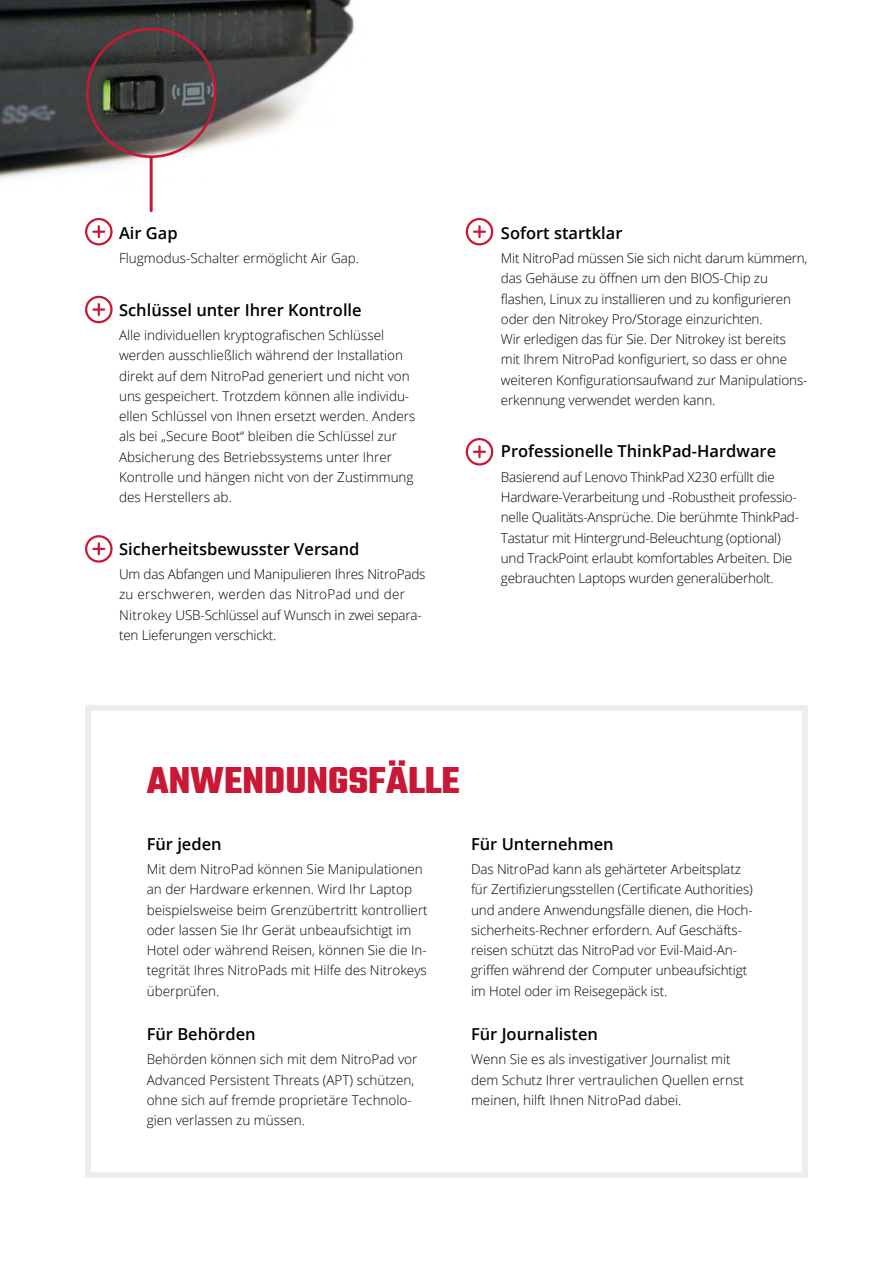
<style>
.page{position:relative;width:893px;height:1263px;background:#fff}
.page>*{position:absolute;margin:0;border:0;box-sizing:border-box;transform-origin:0 0}
.t1{font:700 40.5px "Teko";color:#c91835}
.t2{font:600 16.5px "Open Sans";color:#000}
.t3{font:300 13.5px/20.2px "Open Sans";letter-spacing:-.01em;color:#000}
</style>
<div class="page">
<img style="left:0;top:0;width:355px;height:186px">
<hr style="left:150px;top:158px;width:3px;height:53px;background:#c91835">
<div style="left:86px;top:28px;width:130px;height:130px;border:3px solid #c91835;border-radius:50%"></div>
<svg style="left:93px;top:226px;width:11px;height:11px"></svg>
<div style="left:85px;top:218px;width:28px;height:27px;border:2px solid #c91835;border-radius:50%"></div>
<svg style="left:93px;top:543px;width:11px;height:11px"></svg>
<div style="left:85px;top:535px;width:28px;height:28px;border:2px solid #c91835;border-radius:50%"></div>
<svg style="left:93px;top:304px;width:11px;height:11px"></svg>
<div style="left:85px;top:296px;width:28px;height:27px;border:2px solid #c91835;border-radius:50%"></div>
<svg style="left:474px;top:226px;width:11px;height:11px"></svg>
<div style="left:466px;top:218px;width:27px;height:27px;border:2px solid #c91835;border-radius:50%"></div>
<svg style="left:474px;top:446px;width:11px;height:11px"></svg>
<div style="left:466px;top:438px;width:27px;height:27px;border:2px solid #c91835;border-radius:50%"></div>
<div style="left:85px;top:705px;width:723px;height:473px;border:6px solid #ededed"></div>
<p class="t2" style="left:119px;top:221px;width:60px">Air Gap</p>
<p class="t3" style="left:119px;top:248px;width:242px">Flugmodus-Schalter ermöglicht Air Gap.</p>
<p class="t2" style="left:119px;top:298px;width:244px">Schlüssel unter Ihrer Kontrolle</p>
<p class="t3" style="left:119px;top:325px;width:298px">Alle individuellen kryptografischen Schlüssel werden ausschließlich während der Installation direkt auf dem NitroPad generiert und nicht von uns gespeichert. Trotzdem können alle individu&shy;ellen Schlüssel von Ihnen ersetzt werden. Anders als bei „Secure Boot“ bleiben die Schlüssel zur Absicherung des Betriebssystems unter Ihrer Kontrolle und hängen nicht von der Zustimmung des Herstellers ab.</p>
<p class="t2" style="left:119px;top:537px;width:242px">Sicherheitsbewusster Versand</p>
<p class="t3" style="left:119px;top:564px;width:308px">Um das Abfangen und Manipulieren Ihres NitroPads zu erschweren, werden das NitroPad und der Nitrokey USB-Schlüssel auf Wunsch in zwei separa&shy;ten Lieferungen verschickt.</p>
<p class="t2" style="left:501px;top:221px;width:123px">Sofort startklar</p>
<p class="t3" style="left:501px;top:248px;width:308px">Mit NitroPad müssen Sie sich nicht darum kümmern, das Gehäuse zu öffnen um den BIOS-Chip zu flashen, Linux zu installieren und zu konfigurieren oder den Nitrokey Pro/Storage einzurichten.<br>Wir erledigen das für Sie. Der Nitrokey ist bereits mit Ihrem NitroPad konfiguriert, so dass er ohne weiteren Konfigurationsaufwand zur Manipulations&shy;erkennung verwendet werden kann.</p>
<p class="t2" style="left:501px;top:440px;width:277px">Professionelle ThinkPad-Hardware</p>
<p class="t3" style="left:501px;top:466px;width:300px">Basierend auf Lenovo ThinkPad X230 erfüllt die Hardware-Verarbeitung und -Robustheit professio&shy;nelle Qualitäts-Ansprüche. Die berühmte ThinkPad-Tastatur mit Hintergrund-Beleuchtung (optional) und TrackPoint erlaubt komfortables Arbeiten. Die gebrauchten Laptops wurden generalüberholt.</p>
<h1 class="t1" style="left:147px;top:754px;width:315px">ANWENDUNGSFÄLLE</h1>
<p class="t2" style="left:147px;top:832px;width:77px">Für jeden</p>
<p class="t3" style="left:147px;top:858px;width:283px">Mit dem NitroPad können Sie Manipulationen an der Hardware erkennen. Wird Ihr Laptop beispielsweise beim Grenzübertritt kontrolliert oder lassen Sie Ihr Gerät unbeaufsichtigt im Hotel oder während Reisen, können Sie die In&shy;tegrität Ihres NitroPads mit Hilfe des Nitrokeys überprüfen.</p>
<p class="t2" style="left:147px;top:1022px;width:110px">Für Behörden</p>
<p class="t3" style="left:147px;top:1049px;width:272px">Behörden können sich mit dem NitroPad vor Advanced Persistent Threats (APT) schützen, ohne sich auf fremde proprietäre Technolo&shy;gien verlassen zu müssen.</p>
<p class="t2" style="left:471px;top:832px;width:144px">Für Unternehmen</p>
<p class="t3" style="left:471px;top:858px;width:283px">Das NitroPad kann als gehärteter Arbeitsplatz für Zertifizierungsstellen (Certificate Authorities) und andere Anwendungsfälle dienen, die Hoch&shy;sicherheits-Rechner erfordern. Auf Geschäfts&shy;reisen schützt das NitroPad vor Evil-Maid-An&shy;griffen während der Computer unbeaufsichtigt im Hotel oder im Reisegepäck ist.</p>
<p class="t2" style="left:471px;top:1022px;width:129px">Für Journalisten</p>
<p class="t3" style="left:471px;top:1049px;width:274px">Wenn Sie es als investigativer Journalist mit dem Schutz Ihrer vertraulichen Quellen ernst meinen, hilft Ihnen NitroPad dabei.</p>
</div>
